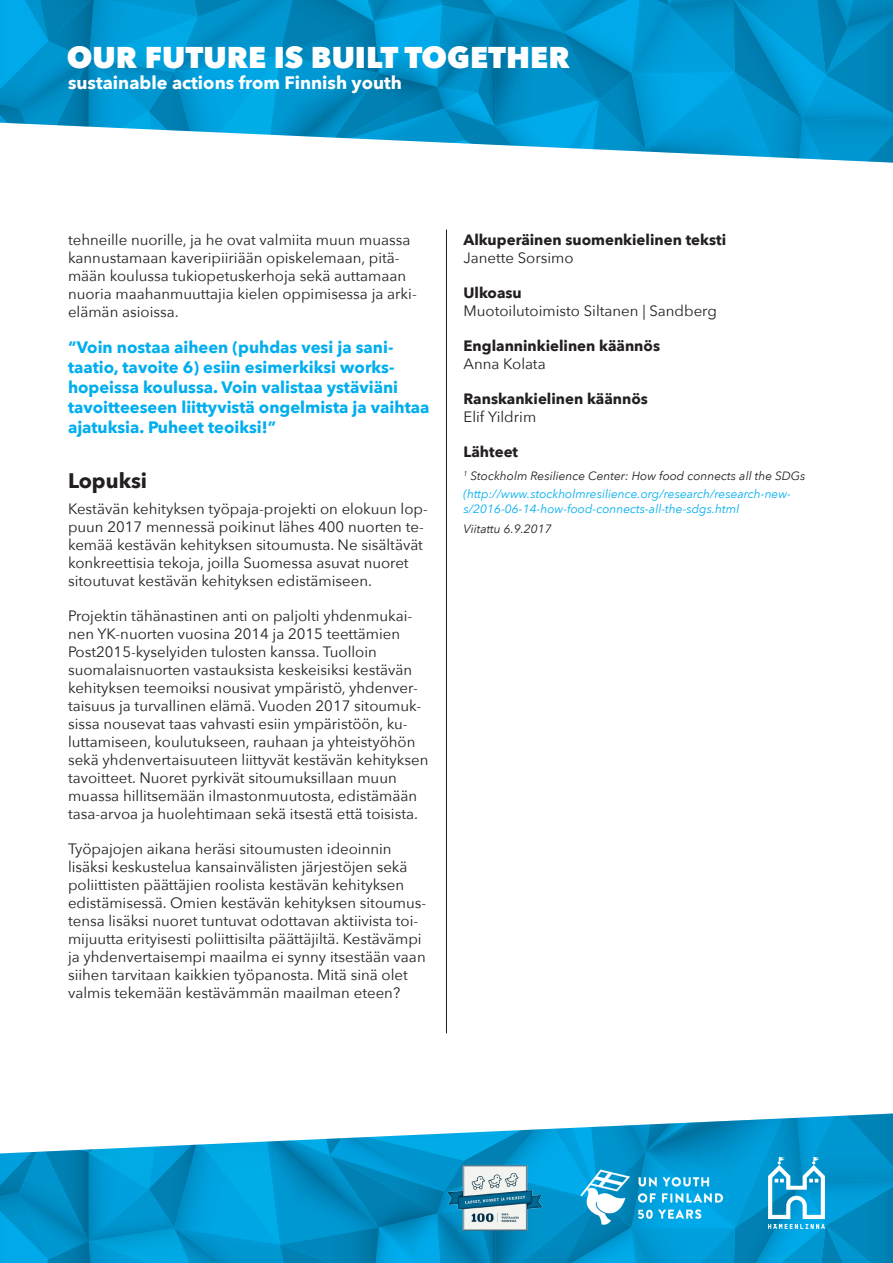
<style>
.page{position:relative;width:893px;height:1263px;background:#fff}
.page>*{position:absolute;margin:0;border:0;box-sizing:border-box;transform-origin:0 0}
.t1{font:800 30px "Avenir Next";color:#fff}
.Otsikko_2{font:700 21px "Avenir Next";color:#231f20}
.t2{font:700 18px "Avenir Next";color:#fff}
.Lainaus_fi{font:700 16.5px/19.8px "Avenir Next";color:#00aeef}
.Leipä_fi{font:15px/18px "Avenir Next";color:#231f20}
.Leipä_fi-2{font:700 15px/18px "Avenir Next";color:#231f20}
.Leipä_fi-3{font:italic 12px/14.4px "Avenir Next";color:#00aeef}
.Leipä_fi-4{font:italic 12px "Avenir Next";color:#231f20}
.s1{font-weight:400}
.s2{font-weight:700}
</style>
<div class="page">
<svg style="left:0;top:0;width:893px;height:163px;background:#1fa0d1"></svg>
<hr style="left:446px;top:230px;width:1px;height:803px;background:#231f20">
<svg style="left:0;top:1113px;width:893px;height:150px"></svg>
<img style="left:445px;top:1164px;width:98px;height:67px">
<img style="left:566px;top:1162px;width:174px;height:70px">
<h1 class="t1" style="left:67px;top:39px;width:504px">OUR FUTURE IS BUILT TOGETHER</h1>
<p class="t2" style="left:68px;top:67px;width:335px">sustainable actions from Finnish youth</p>
<p class="Leipä_fi" style="left:68px;top:230px;width:350px">tehneille nuorille, ja he ovat valmiita muun muassa kannustamaan kaveripiiriään opiskelemaan, pitä&shy;mään koulussa tukiopetuskerhoja sekä auttamaan nuoria maahanmuuttajia kielen oppimisessa ja arki&shy;elämän asioissa.</p>
<p class="Lainaus_fi" style="left:68px;top:337px;width:363px">“Voin nostaa aiheen (puhdas vesi ja sani&shy;taatio, tavoite 6) esiin esimerkiksi works&shy;hopeissa koulussa. Voin valistaa ystäviäni tavoitteeseen liittyvistä ongelmista ja vaihtaa ajatuksia. Puheet teoiksi!”</p>
<p class="Otsikko_2" style="left:68px;top:462px;width:81px">Lopuksi</p>
<p class="Leipä_fi" style="left:68px;top:499px;width:361px">Kestävän kehityksen työpaja-projekti on elokuun lop&shy;puun 2017 mennessä poikinut lähes 400 nuorten te&shy;kemää kestävän kehityksen sitoumusta. Ne sisältävät konkreettisia tekoja, joilla Suomessa asuvat nuoret sitoutuvat kestävän kehityksen edistämiseen.</p>
<p class="Leipä_fi" style="left:68px;top:606px;width:362px">Projektin tähänastinen anti on paljolti yhdenmukai&shy;nen YK-nuorten vuosina 2014 ja 2015 teettämien Post2015-kyselyiden tulosten kanssa. Tuolloin suomalaisnuorten vastauksista keskeisiksi kestävän kehityksen teemoiksi nousivat ympäristö, yhdenver&shy;taisuus ja turvallinen elämä. Vuoden 2017 sitoumuk&shy;sissa nousevat taas vahvasti esiin ympäristöön, ku&shy;luttamiseen, koulutukseen, rauhaan ja yhteistyöhön sekä yhdenvertaisuuteen liittyvät kestävän kehityksen tavoitteet. Nuoret pyrkivät sitoumuksillaan muun muassa hillitsemään ilmastonmuutosta, edistämään tasa-arvoa ja huolehtimaan sekä itsestä että toisista.</p>
<p class="Leipä_fi" style="left:68px;top:839px;width:360px">Työpajojen aikana heräsi sitoumusten ideoinnin lisäksi keskustelua kansainvälisten järjestöjen sekä poliittisten päättäjien roolista kestävän kehityksen edistämisessä. Omien kestävän kehityksen sitoumus&shy;tensa lisäksi nuoret tuntuvat odottavan aktiivista toi&shy;mijuutta erityisesti poliittisilta päättäjiltä. Kestävämpi ja yhdenvertaisempi maailma ei synny itsestään vaan siihen tarvitaan kaikkien työpanosta. Mitä sinä olet valmis tekemään kestävämmän maailman eteen?</p>
<p class="Leipä_fi-2" style="left:463px;top:230px;width:264px">Alkuperäinen suomenkielinen teksti<br><span class="s1">Janette Sorsimo</span></p>
<p class="Leipä_fi" style="left:463px;top:283px;width:255px"><span class="s2">Ulkoasu<br></span>Muotoilutoimisto Siltanen | Sandberg</p>
<p class="Leipä_fi-2" style="left:463px;top:336px;width:198px">Englanninkielinen käännös<br><span class="s1">Anna Kolata</span></p>
<p class="Leipä_fi-2" style="left:463px;top:389px;width:186px">Ranskankielinen käännös<br><span class="s1">Elif Yildrim</span></p>
<p class="Leipä_fi-2" style="left:463px;top:442px;width:56px">Lähteet</p>
<p class="Leipä_fi-4" style="left:463px;top:465px;width:344px"><sup>1</sup> Stockholm Resilience Center: How food connects all the SDGs</p>
<p class="Leipä_fi-3" style="left:463px;top:486px;width:329px">(http://www.stockholmresilience.org/research/research-new&shy;s/2016-06-14-how-food-connects-all-the-sdgs.html</p>
<p class="Leipä_fi-4" style="left:463px;top:519px;width:90px">Viitattu 6.9.2017</p>
</div>
